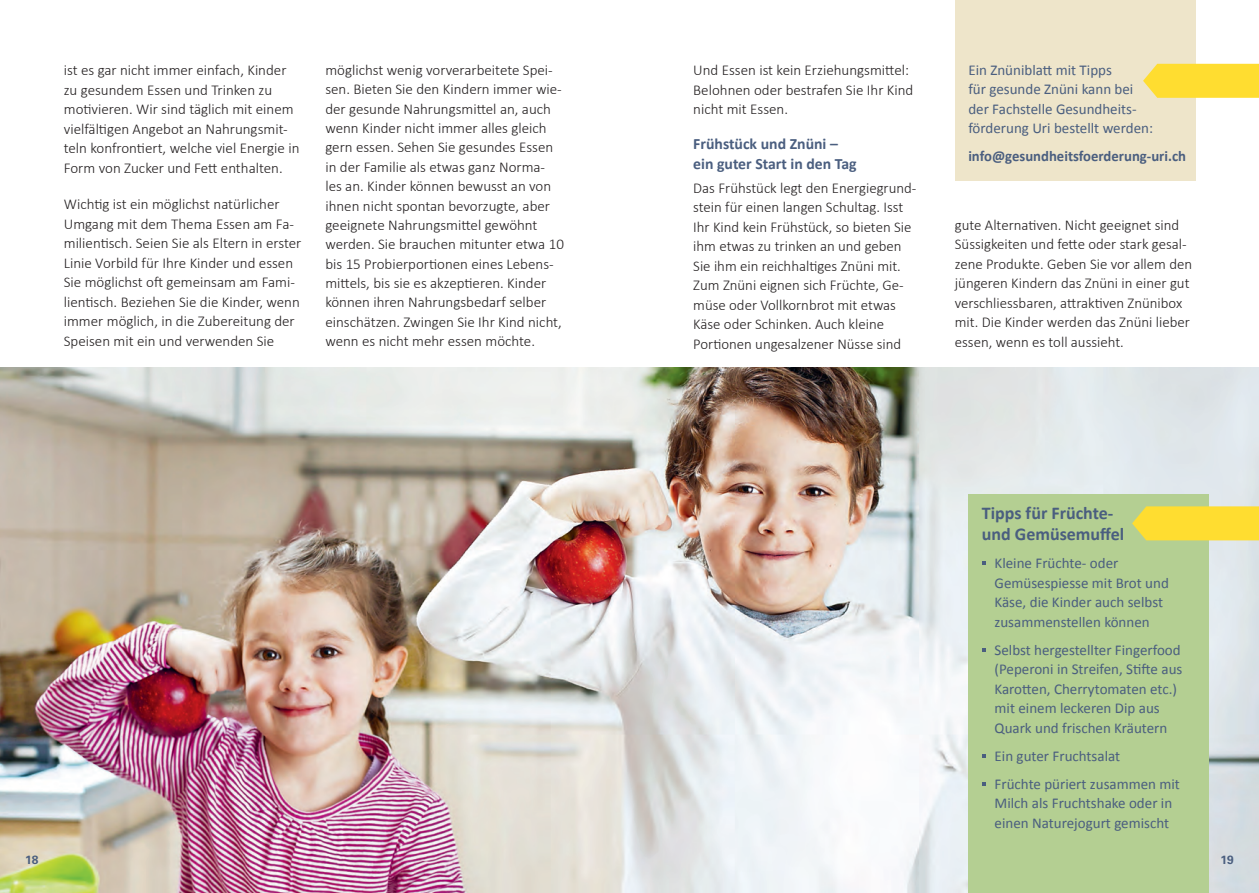
<style>
.page{position:relative;width:1259px;height:893px;background:#fff}
.page>*{position:absolute;margin:0;border:0;box-sizing:border-box;transform-origin:0 0}
.t1{font:700 18px/21px "Calibri";color:#4a5e7f}
.t2{font:700 15.75px/19.5px "Calibri";color:#4a5e7f}
.t3{font:300 15px/19.5px "Calibri";color:#231f20}
.t4{font:15px/19.5px "Calibri";color:#4a5e7f}
.t5{font:700 15px "Calibri";color:#4a5e7f}
.t6{font:700 12px "Univers";color:#4a5e7f}
</style>
<div class="page">
<img style="left:0;top:368px;width:1259px;height:525px">
<div style="left:968px;top:494px;width:240px;height:399px;background:#b4cf92"></div>
<svg style="left:1132px;top:506px;width:127px;height:34px;background:#fadc36"></svg>
<div style="left:955px;top:0;width:240px;height:180px;background:#eee5ca"></div>
<svg style="left:1143px;top:64px;width:116px;height:34px;background:#fddd3a"></svg>
<svg style="left:982px;top:648px;width:3px;height:4px"></svg>
<svg style="left:982px;top:754px;width:3px;height:4px"></svg>
<svg style="left:982px;top:782px;width:3px;height:4px"></svg>
<p class="t3" style="left:64px;top:60px;width:237px">ist es gar nicht immer einfach, Kinder zu gesundem Essen und Trinken zu motivieren. Wir sind täglich mit einem vielfältigen Angebot an Nahrungsmit&shy;teln konfrontiert, welche viel Energie in Form von Zucker und Fett enthalten.</p>
<p class="t3" style="left:64px;top:194px;width:239px">Wichtig ist ein möglichst natürlicher Umgang mit dem Thema Essen am Fa&shy;milientisch. Seien Sie als Eltern in erster Linie Vorbild für Ihre Kinder und essen Sie möglichst oft gemeinsam am Fami&shy;lientisch. Beziehen Sie die Kinder, wenn immer möglich, in die Zubereitung der Speisen mit ein und verwenden Sie</p>
<p class="t3" style="left:325px;top:60px;width:240px">möglichst wenig vorverarbeitete Spei&shy;sen. Bieten Sie den Kindern immer wie&shy;der gesunde Nahrungsmittel an, auch wenn Kinder nicht immer alles gleich gern essen. Sehen Sie gesundes Essen in der Familie als etwas ganz Norma&shy;les an. Kinder können bewusst an von ihnen nicht spontan bevorzugte, aber geeignete Nahrungsmittel gewöhnt werden. Sie brauchen mitunter etwa 10 bis 15 Probierportionen eines Lebens&shy;mittels, bis sie es akzeptieren. Kinder können ihren Nahrungsbedarf selber einschätzen. Zwingen Sie Ihr Kind nicht, wenn es nicht mehr essen möchte.</p>
<p class="t3" style="left:693px;top:60px;width:222px">Und Essen ist kein Erziehungsmittel:<br>Belohnen oder bestrafen Sie Ihr Kind nicht mit Essen.</p>
<p class="t2" style="left:693px;top:134px;width:165px">Frühstück und Znüni – ein guter Start in den Tag</p>
<p class="t3" style="left:693px;top:177px;width:225px">Das Frühstück legt den Energiegrund&shy;stein für einen langen Schultag. Isst Ihr Kind kein Frühstück, so bieten Sie ihm etwas zu trinken an und geben Sie ihm ein reichhaltiges Znüni mit.<br>Zum Znüni eignen sich Früchte, Ge&shy;müse oder Vollkornbrot mit etwas Käse oder Schinken. Auch kleine Portionen ungesalzener Nüsse sind</p>
<p class="t4" style="left:968px;top:60px;width:186px">Ein Znüniblatt mit Tipps<br>für gesunde Znüni kann bei der Fachstelle Gesundheits&shy;förderung Uri bestellt werden:</p>
<p class="t5" style="left:968px;top:147px;width:219px">info@gesundheitsfoerderung-uri.ch</p>
<p class="t3" style="left:955px;top:214px;width:239px">gute Alternativen. Nicht geeignet sind Süssigkeiten und fette oder stark gesal&shy;zene Produkte. Geben Sie vor allem den jüngeren Kindern das Znüni in einer gut verschliessbaren, attraktiven Znünibox mit. Die Kinder werden das Znüni lieber essen, wenn es toll aussieht.</p>
<p class="t1" style="left:981px;top:503px;width:144px">Tipps für Früchte&shy;und Gemüsemuffel</p>
<p class="t4" style="left:994px;top:553px;width:176px">Kleine Früchte- oder<br>Gemüsespiesse mit Brot und<br>Käse, die Kinder auch selbst zusammenstellen können</p>
<p class="t4" style="left:994px;top:640px;width:189px">Selbst hergestellter Fingerfood (Peperoni in Streifen, Stifte aus<br>Karotten, Cherrytomaten etc.) mit einem leckeren Dip aus<br>Quark und frischen Kräutern</p>
<p class="t4" style="left:994px;top:742px;width:187px;line-height:28px">Ein guter Fruchtsalat<br>Früchte püriert zusammen mit</p>
<p class="t4" style="left:994px;top:793px;width:179px">Milch als Fruchtshake oder in einen Naturejogurt gemischt</p>
<p class="t6" style="left:25px;top:852px;width:15px">18</p>
<p class="t6" style="left:1220px;top:852px;width:15px">19</p>
</div>
